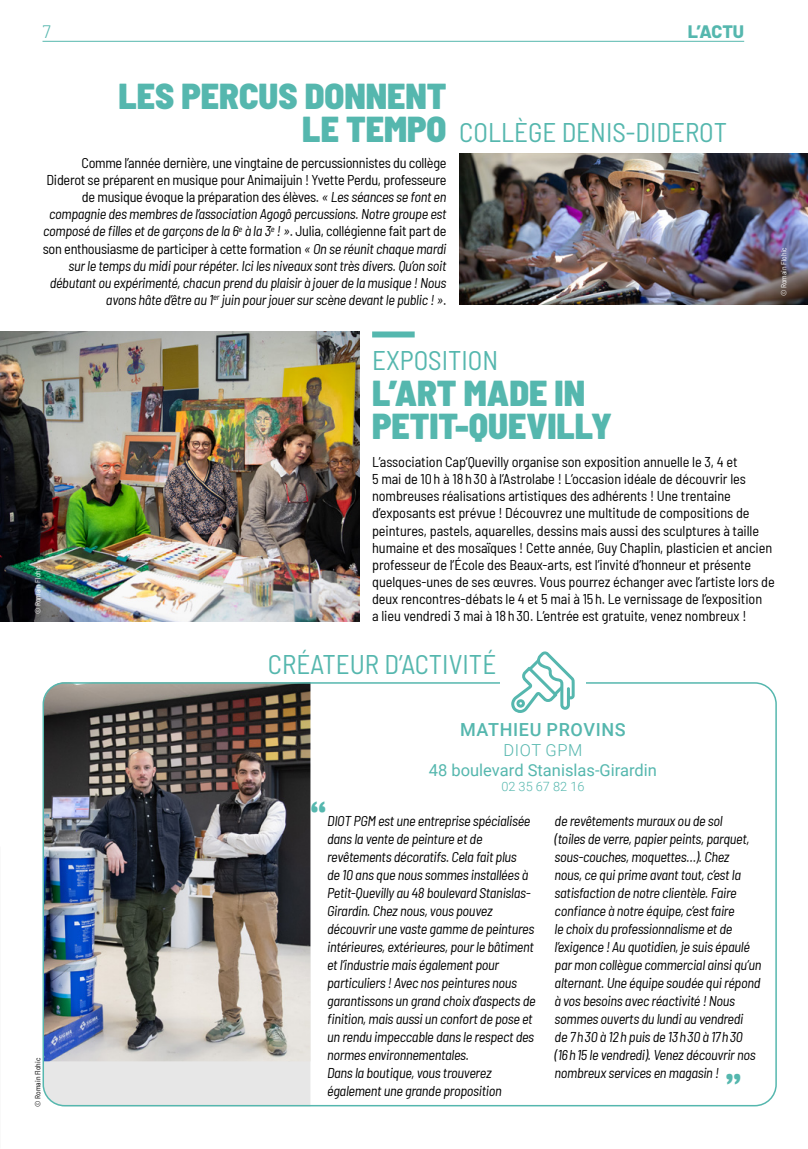
<style>
.page{position:relative;width:808px;height:1149px;background:#fff}
.page>*{position:absolute;margin:0;border:0;box-sizing:border-box;transform-origin:0 0}
.t1{font:900 semi-condensed 36px/33px "Barlow";color:#55b7ae;text-align:right}
.t2{font:700 36px "Britannic";color:#55b7ae}
.t3{font:semi-condensed 27px "Barlow";color:#55b7ae}
.t4{font:500 18px "Roboto";letter-spacing:.035em;color:#55b7ae}
.t5{font:800 18px "Barlow";color:#55b7ae}
.t6{font:300 18px "Barlow";color:#55b7ae}
.t7{font:16.5px "Roboto";color:#55b7ae}
.t8{font:300 16.5px "Roboto";letter-spacing:.035em;color:#55b7ae}
.t9{font:italic semi-condensed 14.25px/18px "Barlow";letter-spacing:-.02em;color:#000}
.t10{font:semi-condensed 14.25px/17.1px "Barlow";letter-spacing:-.005em;color:#000}
.t11{font:300 12.75px "Roboto";color:#55b7ae}
.t12{font:semi-condensed 7.5px "Barlow";color:#fff}
.t13{font:semi-condensed 7.5px "Barlow";color:#000}
.s1{font-style:normal}
</style>
<div class="page">
<img style="left:1px;top:331px;width:358px;height:290px">
<div style="left:43px;top:1060px;width:267px;height:46px;background:#e7e7e7"></div>
<img style="left:43px;top:682px;width:267px;height:378px">
<div style="left:43px;top:682px;width:734px;height:424px;border:2px solid #55b7ae;border-radius:21px"></div>
<hr style="left:43px;top:41px;width:701px;height:1px;background:#55b7ae">
<div style="left:500px;top:673px;width:85px;height:17px;background:#fff"></div>
<div style="left:372px;top:331px;width:43px;height:6px;background:#55b7ae"></div>
<img style="left:459px;top:154px;width:349px;height:151px">
<svg style="left:511px;top:651px;width:64px;height:61px"></svg>
<img style="left:0;top:0;width:1px;height:731px">
<p class="t6" style="left:43px;top:19px;width:10px">7</p>
<p class="t5" style="left:688px;top:18px;width:58px">L’ACTU</p>
<h1 class="t1" style="left:118px;top:77px;width:330px">LES PERCUS DONNENT<br>LE TEMPO</h1>
<p class="t9" style="left:43px;top:153px;width:405px;line-height:17.1px;text-align:right"><span class="s1">Comme l’année dernière, une vingtaine de percussionnistes du collège Diderot se préparent en musique pour Animaijuin ! Yvette Perdu, professeure de musique évoque la préparation des élèves.</span> « Les séances se font en compagnie des membres de l’association Agogô percussions. Notre groupe est composé de filles et de garçons de la 6<sup>e</sup> à la 3<sup>e</sup> ! »<span class="s1">. Julia, collégienne fait part de son enthousiasme de participer à cette formation</span> « On se réunit chaque mardi sur le temps du midi pour répéter. Ici les niveaux sont très divers. Qu’on soit débutant ou expérimenté, chacun prend du plaisir à jouer de la musique ! Nous avons hâte d’être au 1<sup>er</sup> juin pour jouer sur scène devant le public ! »<span class="s1">.</span></p>
<h2 class="t3" style="left:459px;top:113px;width:269px">COLLÈGE DENIS-DIDEROT</h2>
<h2 class="t3" style="left:372px;top:340px;width:128px">EXPOSITION</h2>
<h1 class="t1" style="left:372px;top:374px;width:241px;text-align:left">L’ART MADE IN<br>PETIT-QUEVILLY</h1>
<p class="t12" style="left:778px;top:296px;width:50px;rotate:-90deg">© Romain Flohic</p>
<p class="t12" style="left:32px;top:613px;width:50px;rotate:-90deg">© Romain Flohic</p>
<p class="t13" style="left:32px;top:1106px;width:50px;rotate:-90deg">© Romain Flohic</p>
<p class="t10" style="left:372px;top:452px;width:404px">L’association Cap’Quevilly organise son exposition annuelle le 3, 4 et<br>5 mai de 10h à 18h30 à l’Astrolabe ! L’occasion idéale de découvrir les nombreuses réalisations artistiques des adhérents ! Une trentaine d’exposants est prévue ! Découvrez une multitude de compositions de peintures, pastels, aquarelles, dessins mais aussi des sculptures à taille humaine et des mosaïques ! Cette année, Guy Chaplin, plasticien et ancien professeur de l’École des Beaux-arts, est l’invité d’honneur et présente quelques-unes de ses œuvres. Vous pourrez échanger avec l’artiste lors de deux rencontres-débats le 4 et 5 mai à 15h. Le vernissage de l’exposition<br>a lieu vendredi 3 mai à 18h30. L’entrée est gratuite, venez nombreux !</p>
<h2 class="t3" style="left:268px;top:644px;width:230px">CRÉATEUR D’ACTIVITÉ</h2>
<p class="t4" style="left:460px;top:717px;width:167px">MATHIEU PROVINS</p>
<p class="t8" style="left:503px;top:738px;width:80px">DIOT GPM</p>
<p class="t7" style="left:429px;top:758px;width:230px">48 boulevard Stanislas-Girardin</p>
<p class="t11" style="left:501px;top:777px;width:85px">02 35 67 82 16</p>
<p class="t9" style="left:327px;top:810px;width:210px">DIOT PGM est une entreprise spécialisée dans la vente de peinture et de revêtements décoratifs. Cela fait plus<br>de 10 ans que nous sommes installées à Petit-Quevilly au 48 boulevard Stanislas-Girardin. Chez nous, vous pouvez découvrir une vaste gamme de peintures intérieures, extérieures, pour le bâtiment et l’industrie mais également pour particuliers ! Avec nos peintures nous garantissons un grand choix d’aspects de finition, mais aussi un confort de pose et un rendu impeccable dans le respect des normes environnementales.<br>Dans la boutique, vous trouverez également une grande proposition</p>
<p class="t9" style="left:555px;top:810px;width:208px">de revêtements muraux ou de sol<br>(toiles de verre, papier peints, parquet, sous-couches, moquettes…). Chez<br>nous, ce qui prime avant tout, c’est la satisfaction de notre clientèle. Faire confiance à notre équipe, c’est faire<br>le choix du professionnalisme et de l’exigence ! Au quotidien, je suis épaulé par mon collègue commercial ainsi qu’un alternant. Une équipe soudée qui répond à vos besoins avec réactivité ! Nous sommes ouverts du lundi au vendredi<br>de 7h30 à 12h puis de 13h30 à 17h30 (16h15 le vendredi). Venez découvrir nos nombreux services en magasin !</p>
<h1 class="t2" style="left:310px;top:793px;width:19px">“</h1>
<h1 class="t2" style="left:725px;top:1065px;width:19px">”</h1>
</div>
